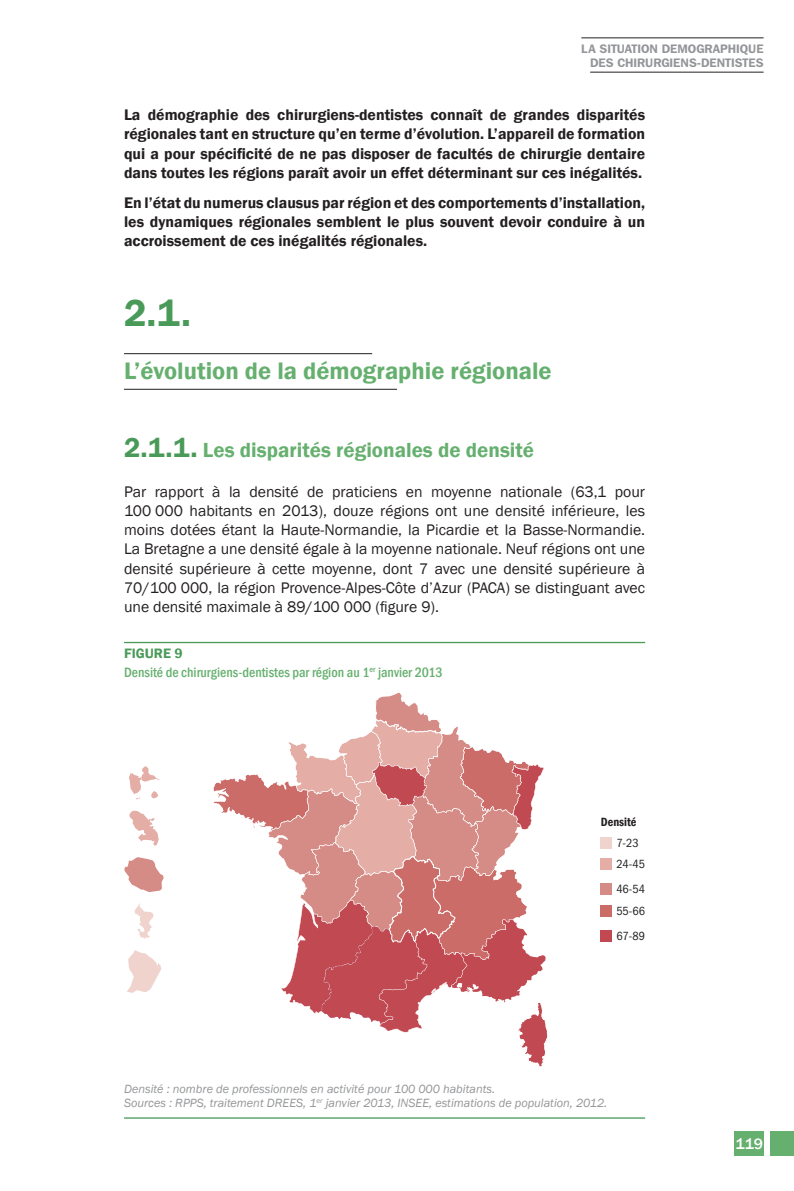
<style>
.page{position:relative;width:794px;height:1191px;background:#fff}
.page>*{position:absolute;margin:0;border:0;box-sizing:border-box;transform-origin:0 0}
.t1{font:600 38.5px "Franklin Gothic";color:#499a58}
.t2{font:600 24.5px "Franklin Gothic";color:#66b06f}
.t3{font:600 21px "Franklin Gothic";color:#66b06f}
.t4{font:600 15.75px/19.2px "Franklin Gothic";color:#231f20;text-align:justify}
.t5{font:15.75px/19.2px "Franklin Gothic";color:#231f20;text-align:justify}
.t6{font:500 15.75px "Franklin Gothic";color:#fff}
.t7{font:500 condensed 14px/18.7px "Franklin Gothic";color:#66b06f}
.t8{font:italic 12.25px/14px "Franklin Gothic";color:#939598}
.t9{font:600 12.25px/14px "Franklin Gothic IT Cby BT";color:#939598;text-align:right}
.t10{font:condensed 12.25px/24.8px "Franklin Gothic";color:#231f20}
.t11{font:600 condensed 12.25px "Franklin Gothic";color:#231f20}
.s1{font-size:28px;color:#499a58}
.s2{font-weight:600;font-stretch:normal;color:#499a58}
</style>
<div class="page">
<div style="left:734px;top:1131px;width:30px;height:25px;background:#66b06f"></div>
<div style="left:770px;top:1131px;width:24px;height:25px;background:#66b06f"></div>
<hr style="left:581px;top:38px;width:182px;height:1px;background:#231f20">
<hr style="left:590px;top:72px;width:173px;height:1px;background:#231f20">
<hr style="left:124px;top:353px;width:248px;height:1px;background:#231f20">
<hr style="left:124px;top:389px;width:273px;height:1px;background:#231f20">
<hr style="left:124px;top:642px;width:521px;height:1px;background:#499a58">
<hr style="left:124px;top:1117px;width:521px;height:1px;background:#499a58">
<svg style="left:213px;top:692px;width:335px;height:375px"></svg>
<div style="left:601px;top:837px;width:11px;height:11px;background:#f0d3cd"></div>
<div style="left:601px;top:859px;width:11px;height:11px;background:#e4aea7"></div>
<div style="left:601px;top:883px;width:11px;height:11px;background:#d68c86"></div>
<div style="left:601px;top:905px;width:11px;height:11px;background:#cb6c69"></div>
<div style="left:601px;top:930px;width:11px;height:11px;background:#c14a52"></div>
<svg style="left:134px;top:903px;width:20px;height:35px"></svg>
<svg style="left:129px;top:766px;width:30px;height:33px"></svg>
<svg style="left:127px;top:950px;width:34px;height:43px"></svg>
<svg style="left:129px;top:810px;width:30px;height:36px"></svg>
<svg style="left:124px;top:857px;width:40px;height:35px"></svg>
<p class="t9" style="left:581px;top:41px;width:184px">LA SITUATION DEMOGRAPHIQUE<br>DES CHIRURGIENS-DENTISTES</p>
<p class="t4" style="left:124px;top:105px;width:522px">La démographie des chirurgiens-dentistes connaît de grandes disparités régionales tant en structure qu’en terme d’évolution. L’appareil de formation qui a pour spécificité de ne pas disposer de facultés de chirurgie dentaire dans toutes les régions paraît avoir un effet déterminant sur ces inégalités.</p>
<p class="t4" style="left:124px;top:193px;width:522px">En l’état du numerus clausus par région et des comportements d’installation, les dynamiques régionales semblent le plus souvent devoir conduire à un accroissement de ces inégalités régionales.</p>
<h1 class="t1" style="left:124px;top:289px;width:68px">2.1.</h1>
<h2 class="t2" style="left:124px;top:356px;width:429px">L’évolution de la démographie régionale</h2>
<h3 class="t3" style="left:124px;top:437px;width:411px"><span class="s1">2.1.1.</span> Les disparités régionales de densité</h3>
<p class="t5" style="left:124px;top:482px;width:522px">Par rapport à la densité de praticiens en moyenne nationale (63,1 pour 100 000 habitants en 2013), douze régions ont une densité inférieure, les moins dotées étant la Haute-Normandie, la Picardie et la Basse-Normandie.<br>La Bretagne a une densité égale à la moyenne nationale. Neuf régions ont une densité supérieure à cette moyenne, dont 7 avec une densité supérieure à 70/100 000, la région Provence-Alpes-Côte d’Azur (PACA) se distinguant avec une densité maximale à 89/100 000 (figure 9).</p>
<p class="t7" style="left:124px;top:644px;width:320px"><span class="s2">FIGURE 9<br></span>Densité de chirurgiens-dentistes par région au 1<sup>er</sup> janvier 2013</p>
<p class="t11" style="left:601px;top:814px;width:37px">Densité</p>
<p class="t10" style="left:616px;top:852px;width:30px">24-45<br>46-54</p>
<p class="t10" style="left:616px;top:898px;width:30px">55-66<br>67-89</p>
<p class="t10" style="left:616px;top:830px;width:24px">7-23</p>
<p class="t8" style="left:124px;top:1082px;width:485px">Densité : nombre de professionnels en activité pour 100 000 habitants.<br>Sources : RPPS, traitement DREES, 1<sup>er</sup> janvier 2013, INSEE, estimations de population, 2012.</p>
<p class="t6" style="left:735px;top:1134px;width:29px">119</p>
</div>
